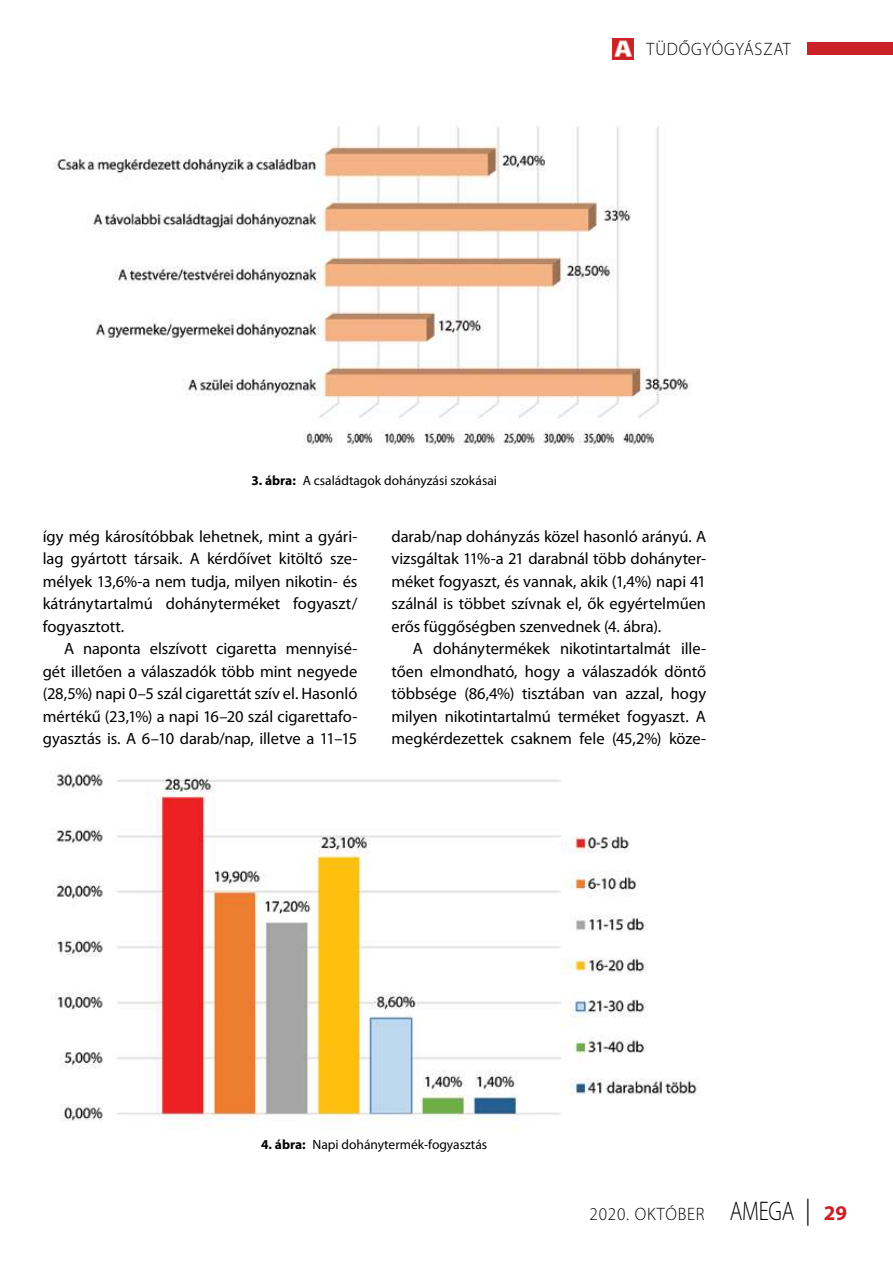
<style>
.page{position:relative;width:893px;height:1263px;background:#fff}
.page>*{position:absolute;margin:0;border:0;box-sizing:border-box;transform-origin:0 0}
.t1{font:300 18px "Myriad Pro";letter-spacing:.05em;color:#000;scale:.95 1}
.t2{font:16.5px/22.5px "Myriad Pro";letter-spacing:-.005em;color:#000;text-align:justify}
.t3{font:13.5px "Myriad Pro";color:#000}
.s1{font-weight:700}
.s2{font-size:27px}
.s3{font-size:27px;color:#000101}
.s4{font-weight:700;font-size:21px;color:#cc2027}
</style>
<div class="page">
<div style="left:808px;top:43px;width:85px;height:12px;background:#cc2027"></div>
<img style="left:612px;top:38px;width:22px;height:22px">
<img style="left:52px;top:126px;width:640px;height:322px">
<img style="left:52px;top:769px;width:645px;height:360px">
<p class="t1" style="left:647px;top:39px;width:153px">TÜDŐGYÓGYÁSZAT</p>
<p class="t3" style="left:251px;top:472px;width:247px"><span class="s1">3. ábra:</span> A családtagok dohányzási szokásai</p>
<p class="t2" style="left:43px;top:525px;width:316px">így még károsítóbbak lehetnek, mint a gyári&shy;lag gyártott társaik. A kérdőívet kitöltő sze&shy;mélyek 13,6%-a nem tudja, milyen nikotin- és kátránytartalmú dohányterméket fogyaszt/ fogyasztott.</p>
<p class="t2" style="left:43px;top:637px;width:316px;text-indent:21px">A naponta elszívott cigaretta mennyisé&shy;gét illetően a válaszadók több mint negyede (28,5%) napi 0–5 szál cigarettát szív el. Hasonló mértékű (23,1%) a napi 16–20 szál cigarettafo&shy;gyasztás is. A 6–10 darab/nap, illetve a 11–15</p>
<p class="t2" style="left:391px;top:525px;width:316px">darab/nap dohányzás közel hasonló arányú. A vizsgáltak 11%-a 21 darabnál több dohányter&shy;méket fogyaszt, és vannak, akik (1,4%) napi 41 szálnál is többet szívnak el, ők egyértelműen erős függőségben szenvednek (4. ábra).</p>
<p class="t2" style="left:391px;top:637px;width:316px;text-indent:21px">A dohánytermékek nikotintartalmát ille&shy;tően elmondható, hogy a válaszadók döntő többsége (86,4%) tisztában van azzal, hogy milyen nikotintartalmú terméket fogyaszt. A megkérdezettek csaknem fele (45,2%) köze-</p>
<p class="t3" style="left:261px;top:1136px;width:228px"><span class="s1">4. ábra:</span> Napi dohánytermék-fogyasztás</p>
<p class="t1" style="left:589px;top:1204px;width:272px">2020. OKTÓBER <span class="s2">AMEGA</span> <span class="s3">|</span> <span class="s4">29</span></p>
</div>
